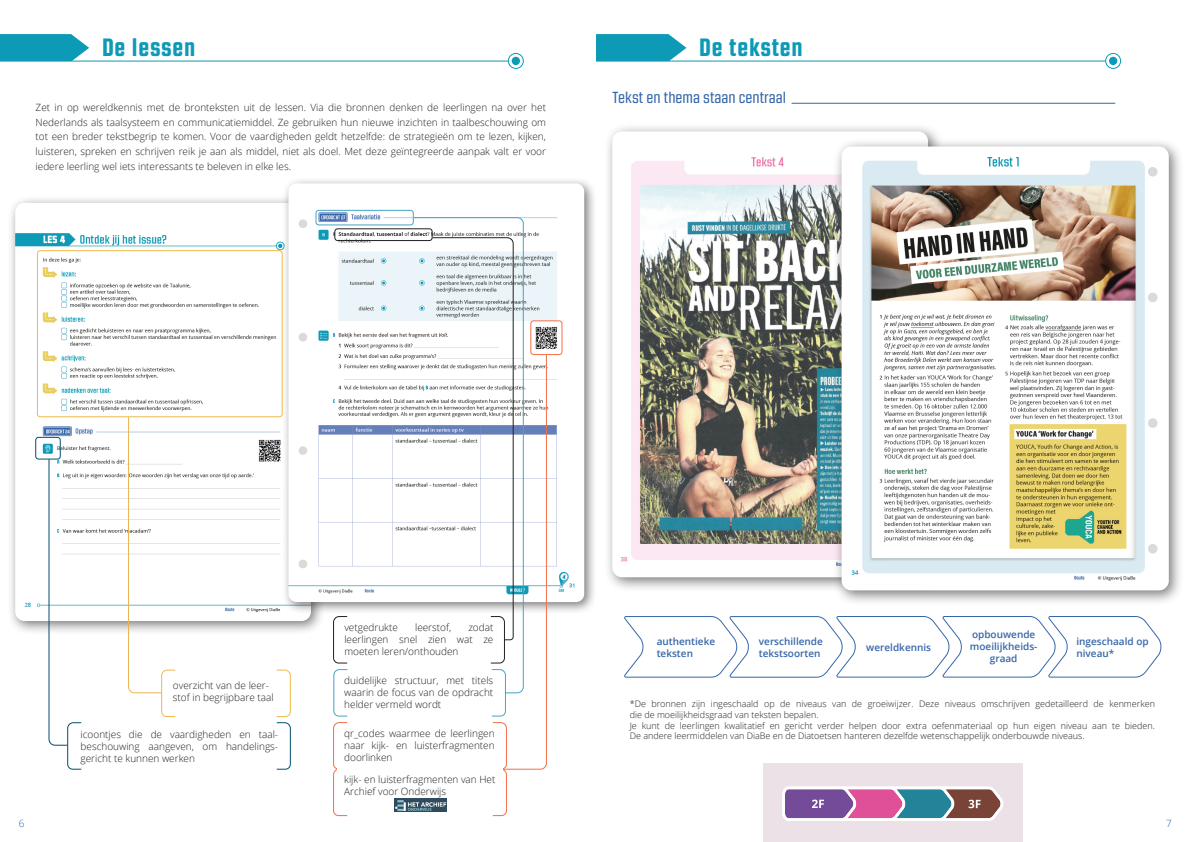
<style>
.page{position:relative;width:1191px;height:842px;background:#fff}
.page>*{position:absolute;margin:0;border:0;box-sizing:border-box;transform-origin:0 0}
.t1{font:800 25px "Revolution Gothic";letter-spacing:.03em;color:#0c9ab6}
.t2{font:16px "Revolution Gothic";color:#3666a8}
.t3{font:300 10px/12px "Open Sans";color:#231f20}
.t4{font:600 10px/12px "Open Sans";color:#3666a8}
.t5{font:300 10px "Open Sans";color:#3666a8}
.t6{font:300 9px "Open Sans";color:#231f20}
</style>
<div class="page">
<div style="left:763px;top:764px;width:259px;height:78px;background:#ece1e7"></div>
<div style="left:7px;top:195px;width:319px;height:441px;background:#231f20;opacity:.6"></div>
<img style="left:15px;top:203px;width:296px;height:418px">
<div style="left:282px;top:177px;width:315px;height:438px;background:#231f20;opacity:.6"></div>
<img style="left:288px;top:183px;width:296px;height:419px">
<div style="left:37px;top:250px;width:246px;height:167px;border:1px solid #f0b949;border-radius:3px"></div>
<div style="left:315px;top:210px;width:99px;height:15px;border:1px solid #42a6c6;border-radius:3px"></div>
<div style="left:35px;top:437px;width:26px;height:23px;border:1px solid #004f6e;border-radius:3px"></div>
<div style="left:530px;top:320px;width:32px;height:35px;border:1px solid #f56e47;border-radius:3px"></div>
<div style="left:334px;top:228px;width:98px;height:13px;border:1px solid #231f20;border-radius:3px"></div>
<svg style="left:276px;top:669px;width:15px;height:101px"></svg>
<svg style="left:48px;top:458px;width:34px;height:312px"></svg>
<svg style="left:333px;top:616px;width:15px;height:200px"></svg>
<img style="left:394px;top:799px;width:37px;height:13px">
<div style="left:604px;top:123px;width:339px;height:470px;background:#231f20;opacity:.6"></div>
<img style="left:612px;top:131px;width:316px;height:446px">
<div style="left:833px;top:138px;width:351px;height:468px;background:#231f20;opacity:.6"></div>
<img style="left:841px;top:147px;width:327px;height:443px">
<svg style="left:782px;top:786px;width:221px;height:35px;background:#9e84a3"></svg>
<hr style="left:71px;top:61px;width:437px;height:1px;background:#0c9ab6">
<svg style="left:0;top:34px;width:89px;height:28px;background:#26a4bd"></svg>
<div style="left:508px;top:53px;width:16px;height:16px;border:1px solid #0c9ab6;border-radius:50%"></div>
<div style="left:511px;top:57px;width:9px;height:8px;background:#0c9ab6;border-radius:50%"></div>
<hr style="left:668px;top:61px;width:437px;height:1px;background:#0c9ab6">
<svg style="left:596px;top:34px;width:90px;height:28px;background:#25a4bd"></svg>
<div style="left:1105px;top:53px;width:16px;height:16px;border:1px solid #0c9ab6;border-radius:50%"></div>
<div style="left:1109px;top:57px;width:8px;height:8px;background:#0c9ab6;border-radius:50%"></div>
<svg style="left:624px;top:616px;width:538px;height:62px"></svg>
<hr style="left:791px;top:103px;width:324px;height:1px;background:#3666a8">
<svg style="left:127px;top:416px;width:49px;height:301px"></svg>
<svg style="left:413px;top:217px;width:111px;height:398px"></svg>
<svg style="left:431px;top:237px;width:116px;height:579px"></svg>
<div style="left:337px;top:767px;width:12px;height:7px;background:#fff"></div>
<div style="left:491px;top:767px;width:11px;height:7px;background:#fff"></div>
<p class="t1" style="left:102px;top:34px;width:95px">De lessen</p>
<p class="t3" style="left:36px;top:101px;width:512px">Zet in op wereldkennis met de bronteksten uit de lessen. Via die bronnen denken de leerlingen na over het</p>
<p class="t3" style="left:36px;top:116px;width:512px">Nederlands als taalsysteem en communicatiemiddel. Ze gebruiken hun nieuwe inzichten in taalbeschouwing om</p>
<p class="t3" style="left:36px;top:130px;width:512px">tot een breder tekstbegrip te komen. Voor de vaardigheden geldt hetzelfde: de strategieën om te lezen, kijken,</p>
<p class="t3" style="left:36px;top:145px;width:512px">luisteren, spreken en schrijven reik je aan als middel, niet als doel. Met deze geïntegreerde aanpak valt er voor</p>
<p class="t3" style="left:36px;top:160px;width:257px">iedere leerling wel iets interessants te beleven in elke les.</p>
<p class="t1" style="left:699px;top:34px;width:105px">De teksten</p>
<p class="t2" style="left:612px;top:89px;width:175px">Tekst en thema staan centraal</p>
<p class="t3" style="left:344px;top:621px;width:55px">vetgedrukte</p>
<p class="t3" style="left:415px;top:621px;width:38px">leerstof,</p>
<p class="t3" style="left:344px;top:621px;width:151px;text-align:right">zodat<br>leerlingen snel zien wat ze</p>
<p class="t3" style="left:344px;top:645px;width:116px">moeten leren/onthouden</p>
<p class="t3" style="left:173px;top:679px;width:102px">overzicht van de leer&shy;stof in begrijpbare taal</p>
<p class="t3" style="left:344px;top:674px;width:150px">duidelijke structuur, met titels waarin de focus van de opdracht</p>
<p class="t3" style="left:344px;top:698px;width:98px">helder vermeld wordt</p>
<p class="t3" style="left:81px;top:728px;width:199px">icoontjes die de vaardigheden en taal-</p>
<p class="t3" style="left:81px;top:740px;width:199px">beschouwing aangeven, om handelings-</p>
<p class="t3" style="left:81px;top:752px;width:116px">gericht te kunnen werken</p>
<p class="t3" style="left:344px;top:727px;width:152px;text-align:justify">qr_codes waarmee de leerlingen naar kijk- en luisterfragmenten doorlinken</p>
<p class="t3" style="left:344px;top:773px;width:153px">kijk- en luisterfragmenten van Het<br>Archief voor Onderwijs</p>
<p class="t4" style="left:972px;top:628px;width:65px">opbouwende</p>
<p class="t4" style="left:970px;top:640px;width:69px">moeilijkheids-</p>
<p class="t4" style="left:989px;top:652px;width:29px">graad</p>
<p class="t4" style="left:656px;top:635px;width:60px">authentieke</p>
<p class="t4" style="left:656px;top:647px;width:38px">teksten</p>
<p class="t4" style="left:759px;top:635px;width:66px">verschillende tekstsoorten</p>
<p class="t4" style="left:866px;top:641px;width:66px">wereldkennis</p>
<p class="t4" style="left:1076px;top:635px;width:74px">ingeschaald op niveau*</p>
<p class="t6" style="left:629px;top:697px;width:527px">*De bronnen zijn ingeschaald op de niveaus van de groeiwijzer. Deze niveaus omschrijven gedetailleerd de kenmerken</p>
<p class="t6" style="left:629px;top:708px;width:190px">die de moeilijkheidsgraad van teksten bepalen.</p>
<p class="t6" style="left:629px;top:719px;width:527px">Je kunt de leerlingen kwalitatief en gericht verder helpen door extra oefenmateriaal op hun eigen niveau aan te bieden.</p>
<p class="t6" style="left:629px;top:730px;width:456px">De andere leermiddelen van DiaBe en de Diatoetsen hanteren dezelfde wetenschappelijk onderbouwde niveaus.</p>
<p class="t5" style="left:19px;top:816px;width:7px">6</p>
<p class="t5" style="left:1166px;top:816px;width:7px">7</p>
</div>
